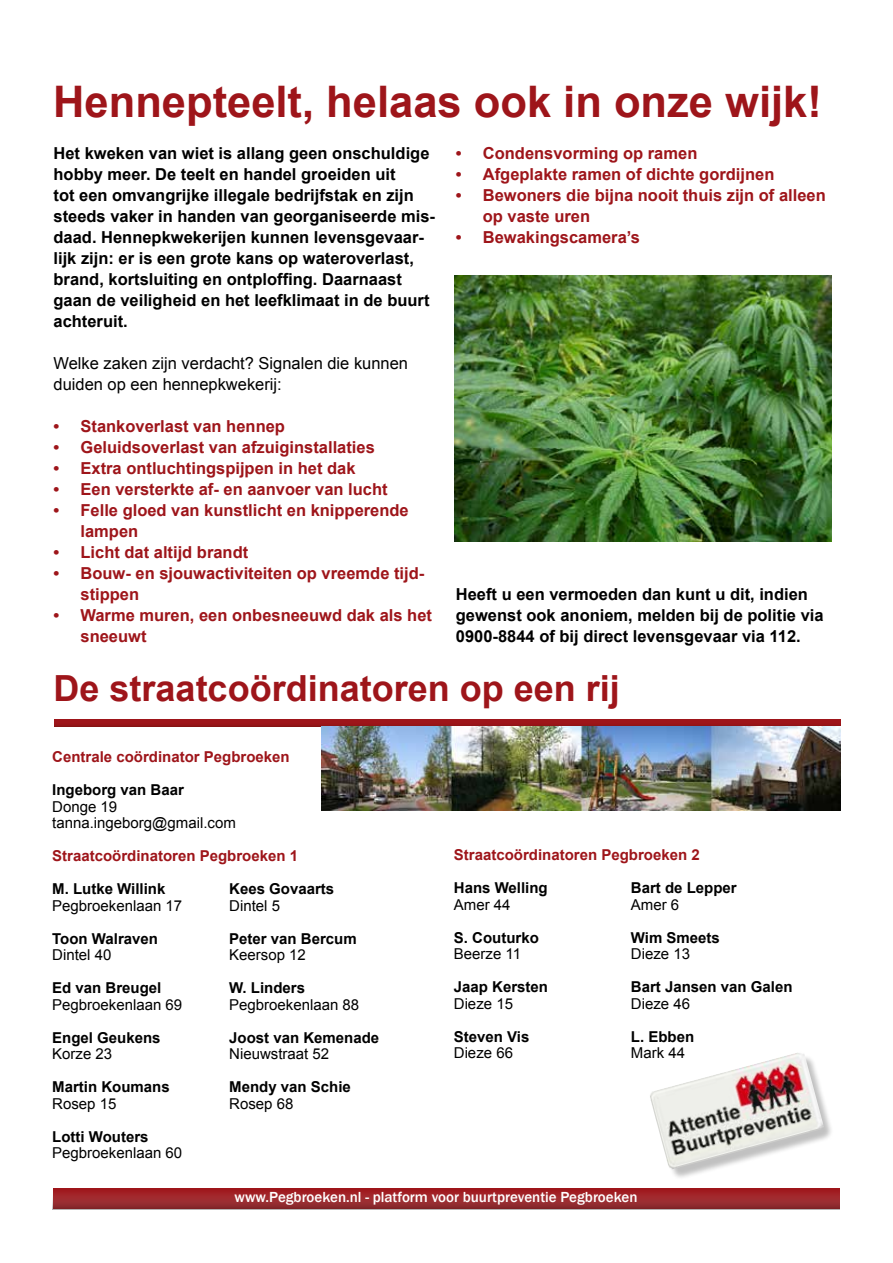
<style>
.page{position:relative;width:893px;height:1263px;background:#fff}
.page>*{position:absolute;margin:0;border:0;box-sizing:border-box;transform-origin:0 0}
.t1{font:700 43.5px "Arial";color:#9e151a}
.t2{font:700 36px "Arial";color:#9e151a}
.t3{font:700 16.5px/21px "Arial";color:#000}
.t4{font:700 16.5px/21px "Arial";color:#9e151a}
.t5{font:16.5px/21px "Arial";color:#000}
.t6{font:700 15px "Arial";color:#000}
.t7{font:15px/16.5px "Arial";color:#000}
.t8{font:700 15px "Arial";color:#9e151a}
.t9{font:500 15px "Franklin Gothic";color:#fff}
</style>
<div class="page">
<svg style="left:53px;top:1188px;width:786px;height:21px;background:#992529"></svg>
<div style="left:54px;top:720px;width:787px;height:6px;background:#9d1419"></div>
<img style="left:321px;top:726px;width:519px;height:84px">
<img style="left:455px;top:275px;width:377px;height:266px">
<div style="left:652px;top:1054px;width:182px;height:126px;background:#000;opacity:.25"></div>
<img style="left:650px;top:1053px;width:174px;height:117px">
<h1 class="t1" style="left:53px;top:73px;width:770px">Hennepteelt, helaas ook in onze wijk!</h1>
<p class="t4" style="left:456px;top:143px;width:243px">• Condensvorming op ramen</p>
<p class="t4" style="left:456px;top:164px;width:320px">• Afgeplakte ramen of dichte gordijnen</p>
<p class="t4" style="left:483px;top:185px;width:344px;text-indent:-27px">• Bewoners die bijna nooit thuis zijn of alleen op vaste uren</p>
<p class="t4" style="left:456px;top:227px;width:186px">• Bewakingscamera’s</p>
<p class="t3" style="left:54px;top:143px;width:383px">Het kweken van wiet is allang geen onschuldige hobby meer. De teelt en handel groeiden uit<br>tot een omvangrijke illegale bedrijfstak en zijn steeds vaker in handen van georganiseerde mis&shy;daad. Hennepkwekerijen kunnen levensgevaar&shy;lijk zijn: er is een grote kans op wateroverlast, brand, kortsluiting en ontploffing. Daarnaast gaan de veiligheid en het leefklimaat in de buurt achteruit.</p>
<p class="t5" style="left:54px;top:353px;width:356px">Welke zaken zijn verdacht? Signalen die kunnen duiden op een hennepkwekerij:</p>
<p class="t4" style="left:54px;top:416px;width:233px">• Stankoverlast van hennep</p>
<p class="t4" style="left:54px;top:437px;width:323px">• Geluidsoverlast van afzuiginstallaties</p>
<p class="t4" style="left:54px;top:458px;width:304px">• Extra ontluchtingspijpen in het dak</p>
<p class="t4" style="left:54px;top:479px;width:336px">• Een versterkte af- en aanvoer van lucht</p>
<p class="t4" style="left:80px;top:500px;width:330px;text-indent:-27px">• Felle gloed van kunstlicht en knipperende lampen</p>
<p class="t4" style="left:54px;top:542px;width:196px">• Licht dat altijd brandt</p>
<p class="t4" style="left:80px;top:563px;width:345px;text-indent:-27px">• Bouw- en sjouwactiviteiten op vreemde tijd&shy;stippen</p>
<p class="t4" style="left:80px;top:605px;width:353px;text-indent:-27px">• Warme muren, een onbesneeuwd dak als het sneeuwt</p>
<p class="t3" style="left:456px;top:584px;width:369px">Heeft u een vermoeden dan kunt u dit, indien gewenst ook anoniem, melden bij de politie via<br>0900-8844 of bij direct levensgevaar via 112.</p>
<h2 class="t2" style="left:54px;top:665px;width:568px">De straatcoördinatoren op een rij</h2>
<p class="t8" style="left:52px;top:747px;width:239px">Centrale coördinator Pegbroeken</p>
<p class="t6" style="left:52px;top:780px;width:133px">Ingeborg van Baar</p>
<p class="t7" style="left:52px;top:798px;width:185px">Donge 19 tanna.ingeborg@gmail.com</p>
<p class="t8" style="left:52px;top:846px;width:247px">Straatcoördinatoren Pegbroeken 1</p>
<p class="t6" style="left:52px;top:879px;width:115px">M. Lutke Willink</p>
<p class="t6" style="left:229px;top:879px;width:107px">Kees Govaarts</p>
<p class="t7" style="left:52px;top:897px;width:132px">Pegbroekenlaan 17</p>
<p class="t7" style="left:229px;top:897px;width:52px">Dintel 5</p>
<p class="t6" style="left:52px;top:928px;width:107px">Toon Walraven</p>
<p class="t6" style="left:229px;top:928px;width:129px">Peter van Bercum</p>
<p class="t7" style="left:52px;top:947px;width:61px">Dintel 40</p>
<p class="t7" style="left:229px;top:947px;width:78px">Keersop 12</p>
<p class="t6" style="left:52px;top:978px;width:111px">Ed van Breugel</p>
<p class="t6" style="left:229px;top:978px;width:77px">W. Linders</p>
<p class="t7" style="left:52px;top:996px;width:132px">Pegbroekenlaan 69</p>
<p class="t7" style="left:229px;top:996px;width:132px">Pegbroekenlaan 88</p>
<p class="t6" style="left:52px;top:1027px;width:110px">Engel Geukens</p>
<p class="t6" style="left:229px;top:1027px;width:152px">Joost van Kemenade</p>
<p class="t7" style="left:52px;top:1046px;width:62px">Korze 23</p>
<p class="t7" style="left:229px;top:1046px;width:102px">Nieuwstraat 52</p>
<p class="t6" style="left:52px;top:1077px;width:119px">Martin Koumans</p>
<p class="t6" style="left:229px;top:1077px;width:123px">Mendy van Schie</p>
<p class="t7" style="left:52px;top:1095px;width:66px">Rosep 15</p>
<p class="t7" style="left:229px;top:1095px;width:66px">Rosep 68</p>
<p class="t6" style="left:52px;top:1126px;width:98px">Lotti Wouters</p>
<p class="t7" style="left:52px;top:1145px;width:132px">Pegbroekenlaan 60</p>
<p class="t8" style="left:454px;top:845px;width:247px">Straatcoördinatoren Pegbroeken 2</p>
<p class="t6" style="left:454px;top:878px;width:95px">Hans Welling</p>
<p class="t6" style="left:631px;top:878px;width:107px">Bart de Lepper</p>
<p class="t7" style="left:454px;top:896px;width:58px">Amer 44</p>
<p class="t7" style="left:631px;top:896px;width:50px">Amer 6</p>
<p class="t6" style="left:454px;top:927px;width:87px">S. Couturko</p>
<p class="t6" style="left:631px;top:927px;width:91px">Wim Smeets</p>
<p class="t7" style="left:454px;top:946px;width:69px">Beerze 11</p>
<p class="t7" style="left:631px;top:946px;width:61px">Dieze 13</p>
<p class="t6" style="left:454px;top:977px;width:96px">Jaap Kersten</p>
<p class="t6" style="left:631px;top:977px;width:163px">Bart Jansen van Galen</p>
<p class="t7" style="left:454px;top:995px;width:61px">Dieze 15</p>
<p class="t7" style="left:631px;top:995px;width:61px">Dieze 46</p>
<p class="t6" style="left:454px;top:1026px;width:77px">Steven Vis</p>
<p class="t6" style="left:631px;top:1026px;width:65px">L. Ebben</p>
<p class="t7" style="left:454px;top:1045px;width:61px">Dieze 66</p>
<p class="t7" style="left:631px;top:1045px;width:56px">Mark 44</p>
<p class="t9" style="left:235px;top:1188px;width:404px">www.Pegbroeken.nl - platform voor buurtpreventie Pegbroeken</p>
</div>
